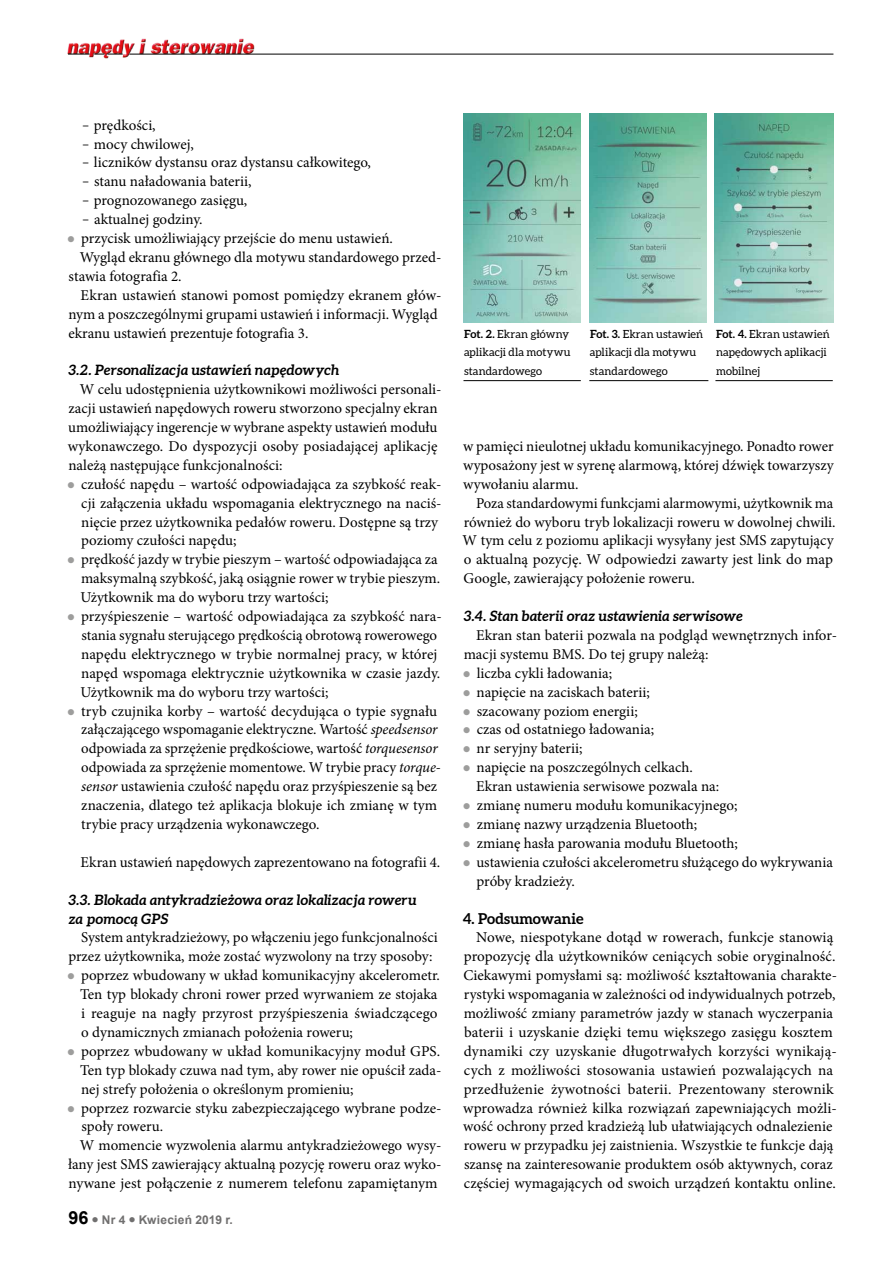
<style>
.page{position:relative;width:893px;height:1263px;background:#fff}
.page>*{position:absolute;margin:0;border:0;box-sizing:border-box;transform-origin:0 0}
.t1{font:15px/18.9px "Minion Pro";color:#000}
.t2{font:700 15px "Aleo";color:#000}
.t3{font:italic 700 14.25px/18.9px "Aleo";color:#000}
.t4{font:700 12px "Arial";letter-spacing:.015em;color:#706f6f}
.t5{font:11.25px/18.9px "Aleo";letter-spacing:.005em;color:#000}
.s1{font-family:"Times New Roman";font-size:16.5px}
.s2{font-style:italic}
.s3{font-size:18px;color:#000}
.s4{font-weight:700}
</style>
<div class="page">
<img style="left:67px;top:38px;width:190px;height:21px">
<hr style="left:129px;top:54px;width:704px;height:1px;background:#000">
<svg style="left:68px;top:54px;width:55px;height:1px"></svg>
<img style="left:463px;top:114px;width:118px;height:209px">
<img style="left:589px;top:114px;width:118px;height:209px">
<img style="left:714px;top:114px;width:119px;height:209px">
<hr style="left:463px;top:380px;width:118px;height:1px;background:#000">
<hr style="left:589px;top:380px;width:119px;height:1px;background:#000">
<hr style="left:715px;top:380px;width:118px;height:1px;background:#000">
<p class="t1" style="left:83px;top:115px;width:74px"><span class="s1">–</span> prędkości,</p>
<p class="t1" style="left:83px;top:134px;width:112px"><span class="s1">–</span> mocy chwilowej,</p>
<p class="t1" style="left:83px;top:153px;width:289px"><span class="s1">–</span> liczników dystansu oraz dystansu całkowitego,</p>
<p class="t1" style="left:83px;top:172px;width:170px"><span class="s1">–</span> stanu naładowania baterii,</p>
<p class="t1" style="left:83px;top:191px;width:166px"><span class="s1">–</span> prognozowanego zasięgu,</p>
<p class="t1" style="left:83px;top:210px;width:121px"><span class="s1">–</span> aktualnej godziny.</p>
<p class="t1" style="left:81px;top:229px;width:313px">przycisk umożliwiający przejście do menu ustawień.</p>
<p class="t1" style="left:80px;top:248px;width:363px">Wygląd ekranu głównego dla motywu standardowego przed-</p>
<p class="t1" style="left:69px;top:267px;width:115px">stawia fotografia 2.</p>
<p class="t1" style="left:81px;top:286px;width:362px">Ekran ustawień stanowi pomost pomiędzy ekranem głów-</p>
<p class="t1" style="left:68px;top:304px;width:371px">nym a poszczególnymi grupami ustawień i informacji. Wygląd</p>
<p class="t1" style="left:68px;top:323px;width:242px">ekranu ustawień prezentuje fotografia 3.</p>
<p class="t3" style="left:68px;top:360px;width:273px">3.2. Personalizacja ustawień napędowych</p>
<p class="t1" style="left:68px;top:380px;width:375px;text-indent:12px">W celu udostępnienia użytkownikowi możliwości personali&shy;zacji ustawień napędowych roweru stworzono specjalny ekran umożliwiający ingerencje w wybrane aspekty ustawień modułu wykonawczego. Do dyspozycji osoby posiadającej aplikację należą następujące funkcjonalności:</p>
<p class="t1" style="left:80px;top:475px;width:363px">czułość napędu – wartość odpowiadająca za szybkość reak&shy;cji załączenia układu wspomagania elektrycznego na naciś&shy;nięcie przez użytkownika pedałów roweru. Dostępne są trzy poziomy czułości napędu;<br>prędkość jazdy w trybie pieszym – wartość odpowiadająca za maksymalną szybkość, jaką osiągnie rower w trybie pieszym.<br>Użytkownik ma do wyboru trzy wartości;<br>przyśpieszenie – wartość odpowiadająca za szybkość nara&shy;stania sygnału sterującego prędkością obrotową rowerowego napędu elektrycznego w trybie normalnej pracy, w której napęd wspomaga elektrycznie użytkownika w czasie jazdy.<br>Użytkownik ma do wyboru trzy wartości;<br>tryb czujnika korby – wartość decydująca o typie sygnału załączającego wspomaganie elektryczne. Wartość <span class="s2">speedsensor </span>odpowiada za sprzężenie prędkościowe, wartość <span class="s2">torquesensor </span>odpowiada za sprzężenie momentowe. W trybie pracy <span class="s2">torque&shy;sensor</span> ustawienia czułość napędu oraz przyśpieszenie są bez znaczenia, dlatego też aplikacja blokuje ich zmianę w tym trybie pracy urządzenia wykonawczego.</p>
<p class="t1" style="left:81px;top:853px;width:361px">Ekran ustawień napędowych zaprezentowano na fotografii 4.</p>
<p class="t3" style="left:68px;top:890px;width:350px">3.3. Blokada antykradzieżowa oraz lokalizacja roweru za pomocą GPS</p>
<p class="t1" style="left:81px;top:928px;width:358px">System antykradzieżowy, po włączeniu jego funkcjonalności</p>
<p class="t1" style="left:68px;top:947px;width:366px">przez użytkownika, może zostać wyzwolony na trzy sposoby:</p>
<p class="t1" style="left:81px;top:966px;width:360px">poprzez wbudowany w układ komunikacyjny akcelerometr.</p>
<p class="t1" style="left:80px;top:985px;width:359px">Ten typ blokady chroni rower przed wyrwaniem ze stojaka</p>
<p class="t1" style="left:81px;top:1004px;width:358px">i reaguje na nagły przyrost przyśpieszenia świadczącego</p>
<p class="t1" style="left:81px;top:1023px;width:273px">o dynamicznych zmianach położenia roweru;</p>
<p class="t1" style="left:81px;top:1042px;width:360px">poprzez wbudowany w układ komunikacyjny moduł GPS.</p>
<p class="t1" style="left:80px;top:1060px;width:363px">Ten typ blokady czuwa nad tym, aby rower nie opuścił zada-</p>
<p class="t1" style="left:81px;top:1079px;width:274px">nej strefy położenia o określonym promieniu;</p>
<p class="t1" style="left:81px;top:1098px;width:362px">poprzez rozwarcie styku zabezpieczającego wybrane podze-</p>
<p class="t1" style="left:81px;top:1117px;width:83px">społy roweru.</p>
<p class="t1" style="left:80px;top:1136px;width:363px">W momencie wyzwolenia alarmu antykradzieżowego wysy-</p>
<p class="t1" style="left:68px;top:1155px;width:63px">łany jest sms</p>
<p class="t1" style="left:68px;top:1155px;width:375px;text-align:right">zawierający aktualną pozycję roweru oraz wyko-<br>nywane jest połączenie z numerem telefonu zapamiętanym</p>
<p class="t4" style="left:68px;top:1212px;width:166px"><span class="s3">96</span> ● Nr 4 ● Kwiecień 2019 r.</p>
<p class="t5" style="left:464px;top:324px;width:108px;text-align:justify"><span class="s4">Fot. 2.</span> Ekran główny aplikacji dla motywu standardowego</p>
<p class="t5" style="left:590px;top:324px;width:115px"><span class="s4">Fot. 3.</span> Ekran ustawień aplikacji dla motywu standardowego</p>
<p class="t5" style="left:716px;top:324px;width:115px"><span class="s4">Fot. 4.</span> Ekran ustawień napędowych aplikacji mobilnej</p>
<p class="t1" style="left:463px;top:437px;width:372px;text-align:justify">w pamięci nieulotnej układu komunikacyjnego. Ponadto rower wyposażony jest w syrenę alarmową, której dźwięk towarzyszy wywołaniu alarmu.</p>
<p class="t1" style="left:463px;top:493px;width:375px;text-indent:14px">Poza standardowymi funkcjami alarmowymi, użytkownik ma również do wyboru tryb lokalizacji roweru w dowolnej chwili.<br>W tym celu z poziomu aplikacji wysyłany jest SMS zapytujący o aktualną pozycję. W odpowiedzi zawarty jest link do map Google, zawierający położenie roweru.</p>
<p class="t3" style="left:463px;top:606px;width:281px">3.4. Stan baterii oraz ustawienia serwisowe</p>
<p class="t1" style="left:476px;top:626px;width:362px">Ekran stan baterii pozwala na podgląd wewnętrznych infor-</p>
<p class="t1" style="left:464px;top:645px;width:246px">macji systemu BMS. Do tej grupy należą:</p>
<p class="t1" style="left:477px;top:664px;width:137px">liczba cykli ładowania;</p>
<p class="t1" style="left:477px;top:682px;width:175px">napięcie na zaciskach baterii;</p>
<p class="t1" style="left:477px;top:701px;width:162px">szacowany poziom energii;</p>
<p class="t1" style="left:477px;top:720px;width:179px">czas od ostatniego ładowania;</p>
<p class="t1" style="left:477px;top:739px;width:108px">nr seryjny baterii;</p>
<p class="t1" style="left:477px;top:758px;width:218px">napięcie na poszczególnych celkach.</p>
<p class="t1" style="left:476px;top:777px;width:245px">Ekran ustawienia serwisowe pozwala na:</p>
<p class="t1" style="left:477px;top:796px;width:262px">zmianę numeru modułu komunikacyjnego;</p>
<p class="t1" style="left:477px;top:815px;width:222px">zmianę nazwy urządzenia Bluetooth;</p>
<p class="t1" style="left:477px;top:834px;width:262px">zmianę hasła parowania modułu Bluetooth;</p>
<p class="t1" style="left:476px;top:853px;width:358px">ustawienia czułości akcelerometru służącego do wykrywania</p>
<p class="t1" style="left:477px;top:871px;width:100px">próby kradzieży.</p>
<p class="t2" style="left:463px;top:909px;width:122px">4. Podsumowanie</p>
<p class="t1" style="left:463px;top:928px;width:375px;text-indent:13px">Nowe, niespotykane dotąd w rowerach, funkcje stanowią propozycję dla użytkowników ceniących sobie oryginalność.<br>Ciekawymi pomysłami są: możliwość kształtowania charakte&shy;rystyki wspomagania w zależności od indywidualnych potrzeb, możliwość zmiany parametrów jazdy w stanach wyczerpania baterii i uzyskanie dzięki temu większego zasięgu kosztem dynamiki czy uzyskanie długotrwałych korzyści wynikają&shy;cych z możliwości stosowania ustawień pozwalających na przedłużenie żywotności baterii. Prezentowany sterownik wprowadza również kilka rozwiązań zapewniających możli&shy;wość ochrony przed kradzieżą lub ułatwiających odnalezienie roweru w przypadku jej zaistnienia. Wszystkie te funkcje dają szansę na zainteresowanie produktem osób aktywnych, coraz częściej wymagających od swoich urządzeń kontaktu online.</p>
</div>
